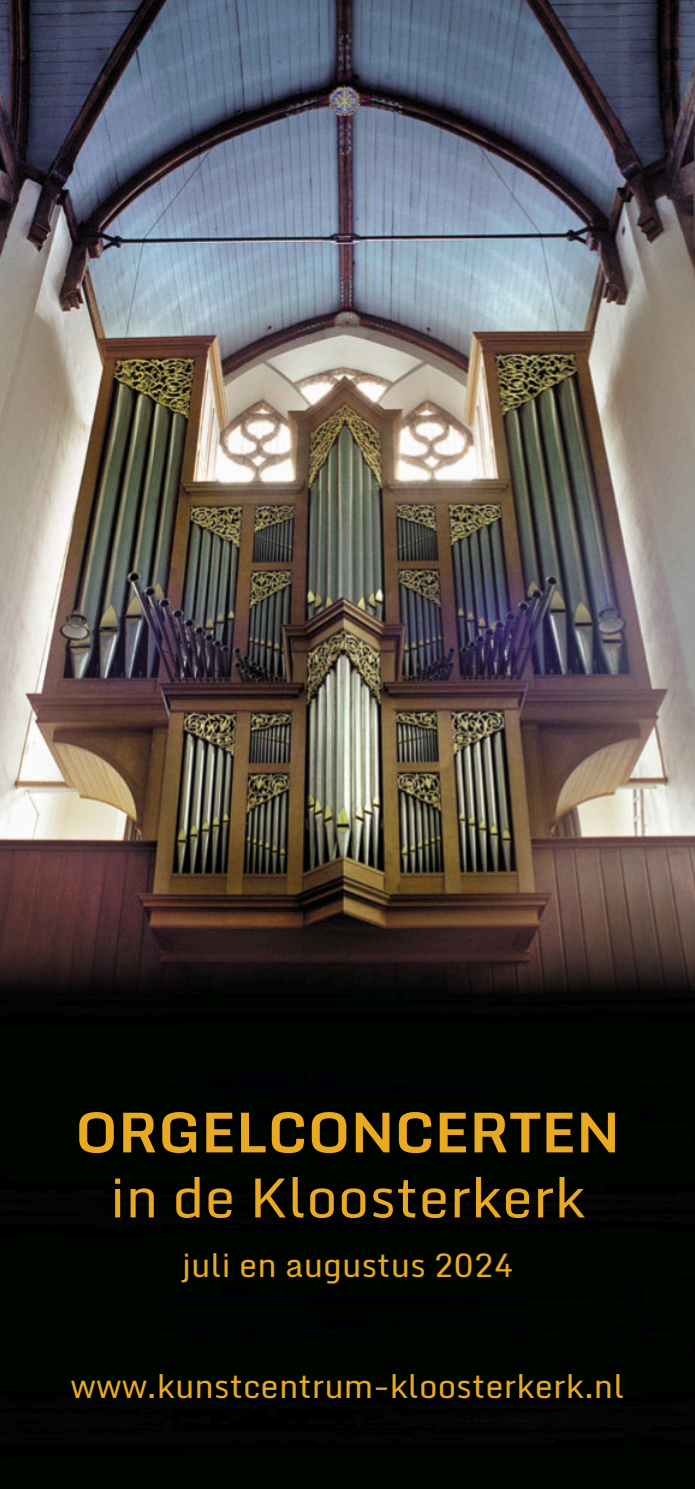
<style>
.page{position:relative;width:695px;height:1489px;background:#fff}
.page>*{position:absolute;margin:0;border:0;box-sizing:border-box;transform-origin:0 0}
.t1{font:55px "Monda";color:#e9aa21}
.t2{font:700 55px "Monda";color:#e9aa21}
.t3{font:32.5px "Monda";color:#e9aa21}
</style>
<div class="page">
<img style="left:0;top:0;width:694px;height:1488px">
<h1 class="t2" style="left:75px;top:1086px;width:546px">ORGELCONCERTEN</h1>
<h1 class="t1" style="left:109px;top:1151px;width:477px">in de Kloosterkerk</h1>
<p class="t3" style="left:181px;top:1238px;width:333px">juli en augustus 2024</p>
<p class="t3" style="left:70px;top:1358px;width:555px">www.kunstcentrum-kloosterkerk.nl</p>
</div>
